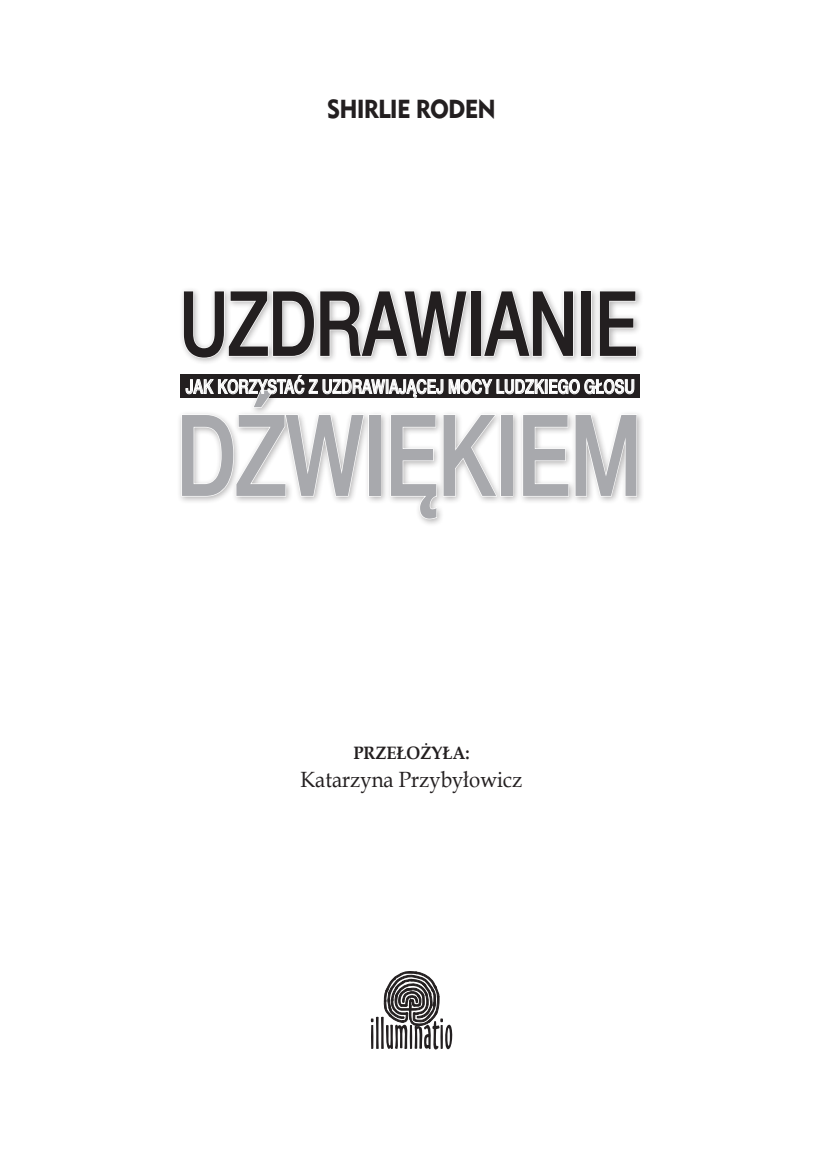
<style>
.page{position:relative;width:823px;height:1163px;background:#fff}
.page>*{position:absolute;margin:0;border:0;box-sizing:border-box;transform-origin:0 0}
.t1{font:112.2px "Switzer Cnd TTEFN Medium";letter-spacing:-.015em;color:#a8a9ad;scale:.92 1}
.t2{font:89.4px "Switzer Cnd TTEFN Medium";letter-spacing:-.01em;color:#231f20;scale:.92 1}
.t3{font:900 25.8px "Metropolia Ibis EE";letter-spacing:-.035em;color:#231f20;scale:.92 1}
.t4{font:22px "Book Antiqua";color:#231f20;scale:.92 1}
.t5{font:19px "Switzer Cnd TTEFN Medium";letter-spacing:.01em;color:#fff;scale:.92 1}
.t6{font:700 18px "Book Antiqua";color:#231f20;scale:.92 1}
</style>
<div class="page">
<svg style="left:370px;top:971px;width:82px;height:78px"></svg>
<div style="left:177px;top:286px;width:467px;height:241px;background:#231f20;opacity:.33"></div>
<svg style="left:182px;top:290px;width:286px;height:69px"></svg>
<div style="left:470px;top:291px;width:11px;height:65px;border:1px solid #fff"></div>
<svg style="left:482px;top:290px;width:92px;height:67px"></svg>
<div style="left:580px;top:291px;width:11px;height:65px;border:1px solid #fff"></div>
<svg style="left:598px;top:290px;width:39px;height:67px"></svg>
<svg style="left:180px;top:374px;width:457px;height:146px"></svg>
<h3 class="t3" style="left:327px;top:93px;width:185px">SHIRLIE RODEN</h3>
<h2 class="t2" style="left:179px;top:270px;width:500px">UZDRAWIANIE</h2>
<h1 class="t1" style="left:176px;top:388px;width:507px">DŹWIĘKIEM</h1>
<p class="t5" style="left:186px;top:375px;width:489px">JAK KORZYSTAĆ Z UZDRAWIAJĄCEJ MOCY LUDZKIEGO GŁOSU</p>
<p class="t6" style="left:353px;top:740px;width:128px">PRZEŁOŻYŁA:</p>
<p class="t4" style="left:300px;top:764px;width:242px">Katarzyna Przybyłowicz</p>
</div>
